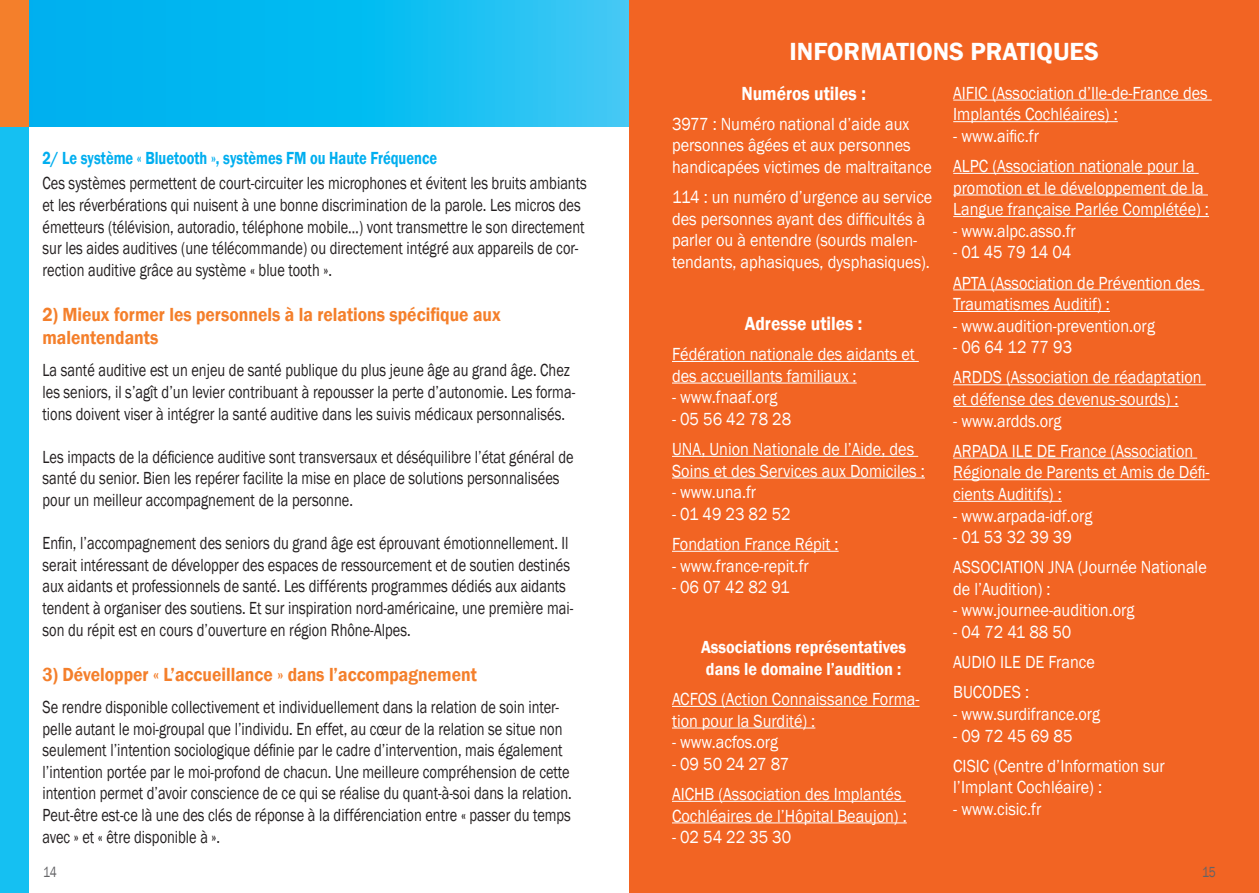
<style>
.page{position:relative;width:1259px;height:893px;background:#fff}
.page>*{position:absolute;margin:0;border:0;box-sizing:border-box;transform-origin:0 0}
.t1{font:600 25.5px "Franklin Gothic";color:#fff}
.t2{font:600 19.5px/23.4px "Franklin Gothic";color:#f47f2b;scale:.9 1}
.t3{font:600 19.5px "Franklin Gothic";color:#fff;scale:.9 1}
.t4{font:18px/21.6px "Franklin Gothic";color:#231f20;scale:.8 1}
.t5{font:18px/21.6px "Franklin Gothic";color:#fff;scale:.9 1}
.t6{font:600 18px/21.6px "Franklin Gothic";color:#fff;scale:.9 1}
.t7{font:600 18px "Franklin Gothic";color:#00aeef;scale:.8 1}
.t8{font:15px "Franklin Gothic";color:#636366;scale:.8 1}
</style>
<div class="page">
<svg style="left:29px;top:0;width:600px;height:126px;background:#0fbbf1"></svg>
<div style="left:0;top:126px;width:29px;height:767px;background:#15c0f2"></div>
<div style="left:0;top:0;width:29px;height:126px;background:#f47f2b"></div>
<div style="left:629px;top:0;width:630px;height:893px;background:#f26423"></div>
<hr style="left:672px;top:361px;width:247px;height:1px;background:#fff">
<hr style="left:672px;top:383px;width:184px;height:1px;background:#fff">
<hr style="left:672px;top:456px;width:246px;height:1px;background:#fff">
<hr style="left:672px;top:477px;width:253px;height:1px;background:#fff">
<hr style="left:672px;top:551px;width:166px;height:1px;background:#fff">
<hr style="left:672px;top:706px;width:247px;height:1px;background:#fff">
<hr style="left:672px;top:728px;width:143px;height:1px;background:#fff">
<hr style="left:672px;top:801px;width:233px;height:1px;background:#fff">
<hr style="left:672px;top:822px;width:235px;height:1px;background:#fff">
<hr style="left:953px;top:100px;width:258px;height:1px;background:#fff">
<hr style="left:953px;top:121px;width:164px;height:1px;background:#fff">
<hr style="left:953px;top:173px;width:245px;height:1px;background:#fff">
<hr style="left:953px;top:195px;width:255px;height:1px;background:#fff">
<hr style="left:953px;top:216px;width:256px;height:1px;background:#fff">
<hr style="left:953px;top:289px;width:251px;height:1px;background:#fff">
<hr style="left:953px;top:311px;width:157px;height:1px;background:#fff">
<hr style="left:953px;top:384px;width:252px;height:1px;background:#fff">
<hr style="left:953px;top:406px;width:225px;height:1px;background:#fff">
<hr style="left:953px;top:458px;width:244px;height:1px;background:#fff">
<hr style="left:953px;top:479px;width:256px;height:1px;background:#fff">
<hr style="left:953px;top:501px;width:109px;height:1px;background:#fff">
<p class="t7" style="left:43px;top:146px;width:495px">2/ Le système « Bluetooth », systèmes FM ou Haute Fréquence</p>
<p class="t4" style="left:43px;top:173px;width:682px">Ces systèmes permettent de court-circuiter les microphones et évitent les bruits ambiants et les réverbérations qui nuisent à une bonne discrimination de la parole. Les micros des émetteurs (télévision, autoradio, téléphone mobile…) vont transmettre le son directement sur les aides auditives (une télécommande) ou directement intégré aux appareils de cor&shy;rection auditive grâce au système « blue tooth ».</p>
<p class="t2" style="left:43px;top:303px;width:510px">2) Mieux former les personnels à la relations spécifique aux malentendants</p>
<p class="t4" style="left:43px;top:360px;width:667px">La santé auditive est un enjeu de santé publique du plus jeune âge au grand âge. Chez les seniors, il s’agît d’un levier contribuant à repousser la perte d’autonomie. Les forma&shy;tions doivent viser à intégrer la santé auditive dans les suivis médicaux personnalisés.</p>
<p class="t4" style="left:43px;top:446px;width:665px">Les impacts de la déficience auditive sont transversaux et déséquilibre l’état général de santé du senior. Bien les repérer facilite la mise en place de solutions personnalisées pour un meilleur accompagnement de la personne.</p>
<p class="t4" style="left:43px;top:533px;width:665px">Enfin, l’accompagnement des seniors du grand âge est éprouvant émotionnellement. Il serait intéressant de développer des espaces de ressourcement et de soutien destinés aux aidants et professionnels de santé. Les différents programmes dédiés aux aidants tendent à organiser des soutiens. Et sur inspiration nord-américaine, une première mai&shy;son du répit est en cours d’ouverture en région Rhône-Alpes.</p>
<p class="t2" style="left:43px;top:663px;width:484px">3) Développer « L’accueillance » dans l’accompagnement</p>
<p class="t4" style="left:43px;top:696px;width:663px">Se rendre disponible collectivement et individuellement dans la relation de soin inter&shy;pelle autant le moi-groupal que l’individu. En effet, au cœur de la relation se situe non seulement l’intention sociologique définie par le cadre d’intervention, mais également l’intention portée par le moi-profond de chacun. Une meilleure compréhension de cette intention permet d’avoir conscience de ce qui se réalise du quant-à-soi dans la relation.<br>Peut-être est-ce là une des clés de réponse à la différenciation entre « passer du temps avec » et « être disponible à ».</p>
<p class="t1" style="left:789px;top:36px;width:311px">INFORMATIONS PRATIQUES</p>
<p class="t3" style="left:741px;top:81px;width:140px">Numéros utiles :</p>
<p class="t5" style="left:672px;top:113px;width:290px">3977 : Numéro national d’aide aux personnes âgées et aux personnes handicapées victimes de maltraitance</p>
<p class="t5" style="left:672px;top:187px;width:291px">114 : un numéro d’urgence au service des personnes ayant des difficultés à parler ou à entendre (sourds malen&shy;tendants, aphasiques, dysphasiques).</p>
<p class="t3" style="left:745px;top:311px;width:132px">Adresse utiles :</p>
<p class="t5" style="left:672px;top:344px;width:271px">Fédération nationale des aidants et des accueillants familiaux :</p>
<p class="t5" style="left:672px;top:387px;width:118px">- www.fnaaf.org</p>
<p class="t5" style="left:672px;top:408px;width:134px">- 05 56 42 78 28</p>
<p class="t5" style="left:672px;top:439px;width:282px">UNA, Union Nationale de l’Aide, des<br>Soins et des Services aux Domiciles :</p>
<p class="t5" style="left:672px;top:482px;width:95px">- www.una.fr</p>
<p class="t5" style="left:672px;top:503px;width:133px">- 01 49 23 82 52</p>
<p class="t5" style="left:672px;top:533px;width:187px">Fondation France Répit :</p>
<p class="t5" style="left:672px;top:555px;width:154px">- www.france-repit.fr</p>
<p class="t5" style="left:672px;top:577px;width:132px">- 06 07 42 82 91</p>
<p class="t6" style="left:701px;top:637px;width:229px">Associations représentatives dans le domaine l’audition :</p>
<p class="t5" style="left:672px;top:689px;width:276px">ACFOS (Action Connaissance Forma&shy;tion pour la Surdité) :</p>
<p class="t5" style="left:672px;top:732px;width:119px">- www.acfos.org</p>
<p class="t5" style="left:672px;top:753px;width:132px">- 09 50 24 27 87</p>
<p class="t5" style="left:672px;top:783px;width:262px">AICHB (Association des Implantés<br>Cochléaires de l’Hôpital Beaujon) :</p>
<p class="t5" style="left:672px;top:827px;width:134px">- 02 54 22 35 30</p>
<p class="t5" style="left:953px;top:82px;width:284px">AIFIC (Association d’Ile-de-France des<br>Implantés Cochléaires) :</p>
<p class="t5" style="left:953px;top:125px;width:97px">- www.aific.fr</p>
<p class="t5" style="left:953px;top:156px;width:286px">ALPC (Association nationale pour la promotion et le développement de la<br>Langue française Parlée Complétée) :</p>
<p class="t5" style="left:953px;top:220px;width:138px">- www.alpc.asso.fr</p>
<p class="t5" style="left:953px;top:242px;width:133px">- 01 45 79 14 04</p>
<p class="t5" style="left:953px;top:272px;width:276px">APTA (Association de Prévention des<br>Traumatismes Auditif) :</p>
<p class="t5" style="left:953px;top:315px;width:226px">- www.audition-prevention.org</p>
<p class="t5" style="left:953px;top:337px;width:134px">- 06 64 12 77 93</p>
<p class="t5" style="left:953px;top:367px;width:278px">ARDDS (Association de réadaptation et défense des devenus-sourds) :</p>
<p class="t5" style="left:953px;top:410px;width:122px">- www.ardds.org</p>
<p class="t5" style="left:953px;top:440px;width:286px">ARPADA ILE DE France (Association<br>Régionale de Parents et Amis de Défi&shy;cients Auditifs) :</p>
<p class="t5" style="left:953px;top:505px;width:156px">- www.arpada-idf.org</p>
<p class="t5" style="left:953px;top:527px;width:133px">- 01 53 32 39 39</p>
<p class="t5" style="left:953px;top:557px;width:283px">ASSOCIATION JNA (Journée Nationale de l’Audition) :</p>
<p class="t5" style="left:953px;top:600px;width:203px">- www.journee-audition.org</p>
<p class="t5" style="left:953px;top:622px;width:133px">- 04 72 41 88 50</p>
<p class="t5" style="left:953px;top:652px;width:159px">AUDIO ILE DE France</p>
<p class="t5" style="left:953px;top:682px;width:86px">BUCODES :</p>
<p class="t5" style="left:953px;top:703px;width:165px">- www.surdifrance.org</p>
<p class="t5" style="left:953px;top:725px;width:134px">- 09 72 45 69 85</p>
<p class="t5" style="left:953px;top:755px;width:236px">CISIC (Centre d’Information sur l’Implant Cochléaire) :</p>
<p class="t5" style="left:953px;top:798px;width:99px">- www.cisic.fr</p>
<p class="t8" style="left:43px;top:863px;width:19px">14</p>
<p class="t8" style="left:1202px;top:863px;width:19px">15</p>
</div>
